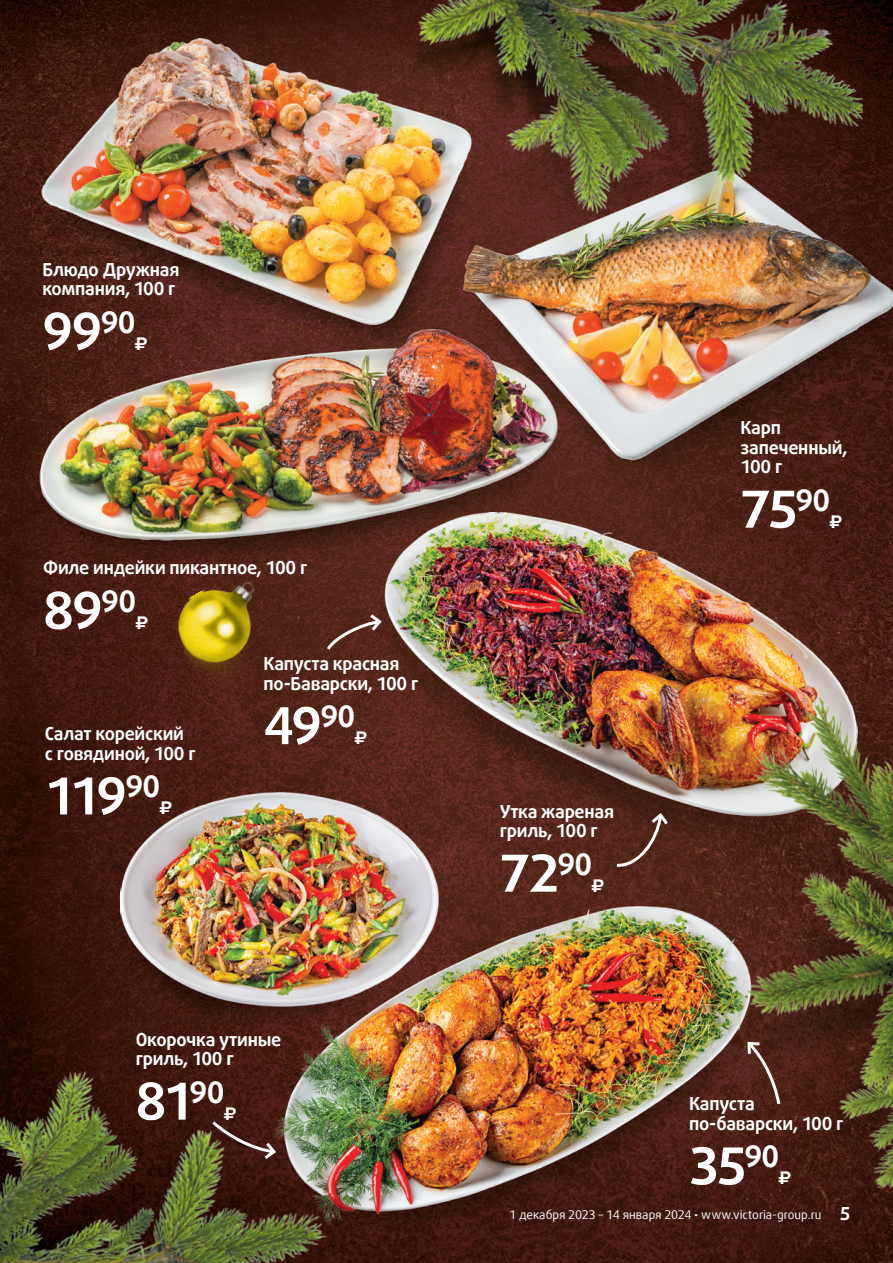
<style>
.page{position:relative;width:893px;height:1263px;background:#fff}
.page>*{position:absolute;margin:0;border:0;box-sizing:border-box;transform-origin:0 0}
.t1{font:700 51px "Daxline Offc Pro";letter-spacing:-.055em;color:#fff}
.t2{font:700 18px/19.5px "Daxline Offc Pro";letter-spacing:-.015em;color:#fff}
.t3{font:700 18px "Geometria";color:#fff}
.t4{font:12px "Daxline Offc Pro";color:#fff}
</style>
<div class="page">
<img style="left:0;top:0;width:893px;height:1263px">
<img style="left:41px;top:39px;width:418px;height:289px">
<img style="left:569px;top:462px;width:324px;height:31px">
<img style="left:459px;top:170px;width:434px;height:292px">
<img style="left:38px;top:338px;width:531px;height:231px">
<img style="left:36px;top:329px;width:532px;height:221px">
<img style="left:118px;top:804px;width:155px;height:226px">
<img style="left:121px;top:792px;width:317px;height:218px">
<img style="left:368px;top:525px;width:246px;height:322px">
<img style="left:370px;top:513px;width:488px;height:310px">
<img style="left:355px;top:1231px;width:268px;height:17px">
<img style="left:273px;top:907px;width:350px;height:324px">
<svg style="left:324px;top:611px;width:60px;height:42px"></svg>
<svg style="left:614px;top:811px;width:9px;height:57px"></svg>
<img style="left:0;top:1031px;width:355px;height:232px">
<img style="left:406px;top:0;width:457px;height:264px">
<img style="left:414px;top:0;width:449px;height:236px">
<img style="left:623px;top:704px;width:270px;height:559px">
<img style="left:672px;top:673px;width:221px;height:586px">
<img style="left:0;top:791px;width:1px;height:143px">
<img style="left:363px;top:353px;width:121px;height:120px">
<img style="left:158px;top:567px;width:145px;height:154px">
<p class="t2" style="left:42px;top:260px;width:139px">Блюдо Дружная компания, 100 г</p>
<p class="t1" style="left:42px;top:298px;width:95px">99<sup>90</sup></p>
<p class="t3" style="left:135px;top:333px;width:14px">₽</p>
<p class="t2" style="left:43px;top:558px;width:266px">Филе индейки пикантное, 100 г</p>
<p class="t1" style="left:43px;top:577px;width:94px">89<sup>90</sup></p>
<p class="t3" style="left:135px;top:612px;width:14px">₽</p>
<p class="t2" style="left:45px;top:724px;width:141px">Салат корейский</p>
<p class="t2" style="left:45px;top:744px;width:152px">с говядиной, 100 г</p>
<p class="t1" style="left:45px;top:762px;width:117px">119<sup>90</sup></p>
<p class="t3" style="left:160px;top:797px;width:14px">₽</p>
<p class="t2" style="left:264px;top:654px;width:156px">Капуста красная по-Баварски, 100 г</p>
<p class="t1" style="left:264px;top:692px;width:93px">49<sup>90</sup></p>
<p class="t3" style="left:355px;top:727px;width:14px">₽</p>
<p class="t2" style="left:136px;top:1029px;width:147px">Окорочка утиные гриль, 100 г</p>
<p class="t1" style="left:136px;top:1067px;width:90px">81<sup>90</sup></p>
<p class="t3" style="left:224px;top:1103px;width:14px">₽</p>
<p class="t2" style="left:740px;top:418px;width:108px">Карп запеченный,<br>100 г</p>
<p class="t1" style="left:740px;top:475px;width:92px">75<sup>90</sup></p>
<p class="t3" style="left:830px;top:511px;width:14px">₽</p>
<p class="t2" style="left:500px;top:801px;width:116px">Утка жареная гриль, 100 г</p>
<p class="t1" style="left:500px;top:839px;width:94px">72<sup>90</sup></p>
<p class="t3" style="left:592px;top:875px;width:14px">₽</p>
<p class="t2" style="left:689px;top:1094px;width:156px">Капуста по-баварски, 100 г</p>
<p class="t1" style="left:689px;top:1132px;width:92px">35<sup>90</sup></p>
<p class="t3" style="left:778px;top:1167px;width:14px">₽</p>
<p class="t4" style="left:509px;top:1207px;width:314px">1 декабря 2023 – 14 января 2024 • www.victoria-group.ru</p>
<p class="t2" style="left:840px;top:1204px;width:12px">5</p>
</div>
